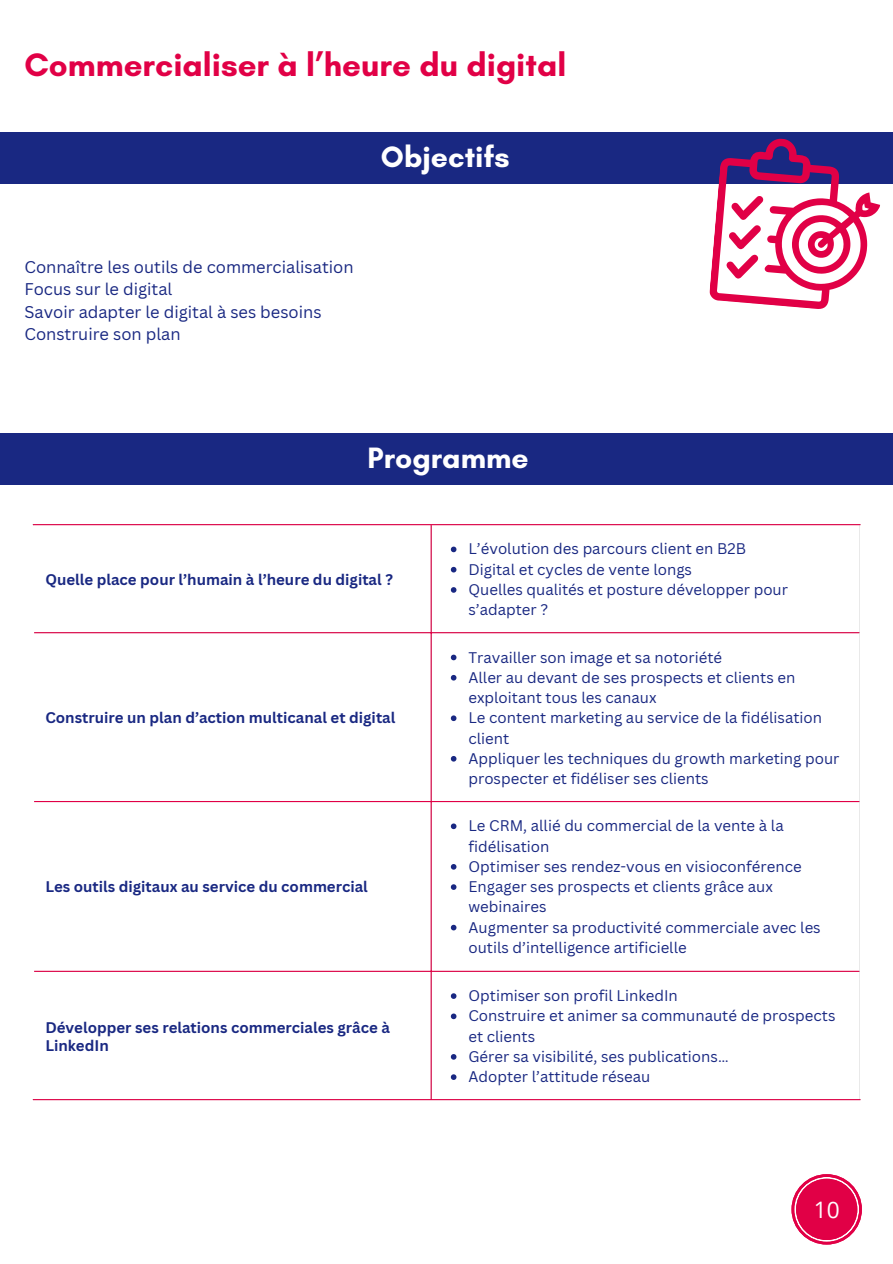
<style>
.page{position:relative;width:893px;height:1264px;background:#fff}
.page>*{position:absolute;margin:0;border:0;box-sizing:border-box;transform-origin:0 0}
.t1{font:700 33px "Glacial Indifference";color:#e10046}
.t2{font:700 30px "Glacial Indifference";color:#fff}
.t3{font:22.65px "Open Sans";color:#fefefe}
.t4{font:16.5px "Canva Sans";color:#192882}
.t5{font:15px/20.2px "Canva Sans";color:#192882}
.t6{font:700 15px "Canva Sans";color:#192882}
</style>
<div class="page">
<div style="left:0;top:433px;width:892px;height:51px;background:#192882"></div>
<svg style="left:34px;top:525px;width:396px;height:447px"></svg>
<svg style="left:451px;top:546px;width:5px;height:6px"></svg>
<svg style="left:451px;top:567px;width:5px;height:5px"></svg>
<svg style="left:451px;top:587px;width:5px;height:5px"></svg>
<svg style="left:451px;top:654px;width:5px;height:6px"></svg>
<svg style="left:451px;top:675px;width:5px;height:5px"></svg>
<svg style="left:451px;top:715px;width:5px;height:6px"></svg>
<svg style="left:451px;top:756px;width:5px;height:5px"></svg>
<svg style="left:451px;top:823px;width:5px;height:6px"></svg>
<svg style="left:451px;top:864px;width:5px;height:5px"></svg>
<svg style="left:451px;top:884px;width:5px;height:5px"></svg>
<svg style="left:451px;top:924px;width:5px;height:6px"></svg>
<svg style="left:451px;top:993px;width:5px;height:5px"></svg>
<svg style="left:451px;top:1013px;width:5px;height:6px"></svg>
<svg style="left:451px;top:1054px;width:5px;height:5px"></svg>
<svg style="left:451px;top:1074px;width:5px;height:5px"></svg>
<hr style="left:430px;top:525px;width:1px;height:574px;background:#e10046">
<hr style="left:33px;top:524px;width:827px;height:1px;background:#e10046">
<hr style="left:34px;top:632px;width:825px;height:1px;background:#e10046">
<hr style="left:34px;top:801px;width:825px;height:1px;background:#e10046">
<hr style="left:34px;top:970px;width:825px;height:1px;background:#e10046">
<hr style="left:33px;top:1099px;width:827px;height:1px;background:#e10046">
<svg style="left:791px;top:1174px;width:70px;height:70px"></svg>
<div style="left:796px;top:1178px;width:61px;height:61px;background:#e10046;border-radius:50%"></div>
<div style="left:0;top:132px;width:892px;height:52px;background:#192882"></div>
<svg style="left:709px;top:138px;width:171px;height:171px"></svg>
<p class="t1" style="left:24px;top:45px;width:543px">Commercialiser à l’heure du digital</p>
<p class="t2" style="left:381px;top:139px;width:130px">Objectifs</p>
<p class="t4" style="left:24px;top:255px;width:331px">Connaître les outils de commercialisation</p>
<p class="t4" style="left:24px;top:277px;width:149px">Focus sur le digital</p>
<p class="t4" style="left:24px;top:300px;width:299px">Savoir adapter le digital à ses besoins</p>
<p class="t4" style="left:24px;top:322px;width:158px">Construire son plan</p>
<h1 class="t2" style="left:367px;top:439px;width:162px">Programme</h1>
<p class="t6" style="left:45px;top:569px;width:349px">Quelle place pour l’humain à l’heure du digital ?</p>
<p class="t6" style="left:45px;top:707px;width:351px">Construire un plan d’action multicanal et digital</p>
<p class="t6" style="left:45px;top:876px;width:324px">Les outils digitaux au service du commercial</p>
<p class="t6" style="left:45px;top:1016px;width:346px">Développer ses relations commerciales grâce à</p>
<p class="t6" style="left:45px;top:1034px;width:65px">LinkedIn</p>
<p class="t5" style="left:468px;top:538px;width:279px">L’évolution des parcours client en B2B</p>
<p class="t5" style="left:468px;top:559px;width:225px">Digital et cycles de vente longs</p>
<p class="t5" style="left:468px;top:579px;width:321px">Quelles qualités et posture développer pour s’adapter ?</p>
<h1 class="t5" style="left:468px;top:646px;width:255px">Travailler son image et sa notoriété</h1>
<p class="t5" style="left:468px;top:667px;width:328px">Aller au devant de ses prospects et clients en exploitant tous les canaux</p>
<p class="t5" style="left:468px;top:707px;width:355px">Le content marketing au service de la fidélisation client</p>
<p class="t5" style="left:468px;top:748px;width:372px">Appliquer les techniques du growth marketing pour prospecter et fidéliser ses clients</p>
<p class="t5" style="left:468px;top:815px;width:317px">Le CRM, allié du commercial de la vente à la fidélisation</p>
<p class="t5" style="left:468px;top:856px;width:334px">Optimiser ses rendez-vous en visioconférence</p>
<p class="t5" style="left:468px;top:876px;width:306px">Engager ses prospects et clients grâce aux webinaires</p>
<p class="t5" style="left:468px;top:916px;width:354px">Augmenter sa productivité commerciale avec les outils d’intelligence artificielle</p>
<p class="t5" style="left:468px;top:985px;width:211px">Optimiser son profil LinkedIn</p>
<p class="t5" style="left:468px;top:1005px;width:368px">Construire et animer sa communauté de prospects et clients</p>
<p class="t5" style="left:468px;top:1045px;width:262px">Gérer sa visibilité, ses publications…</p>
<p class="t5" style="left:468px;top:1066px;width:183px">Adopter l’attitude réseau</p>
<p class="t3" style="left:813px;top:1193px;width:27px">10</p>
<h1 class="t3" style="left:826px;top:1193px;width:14px">6</h1>
</div>
